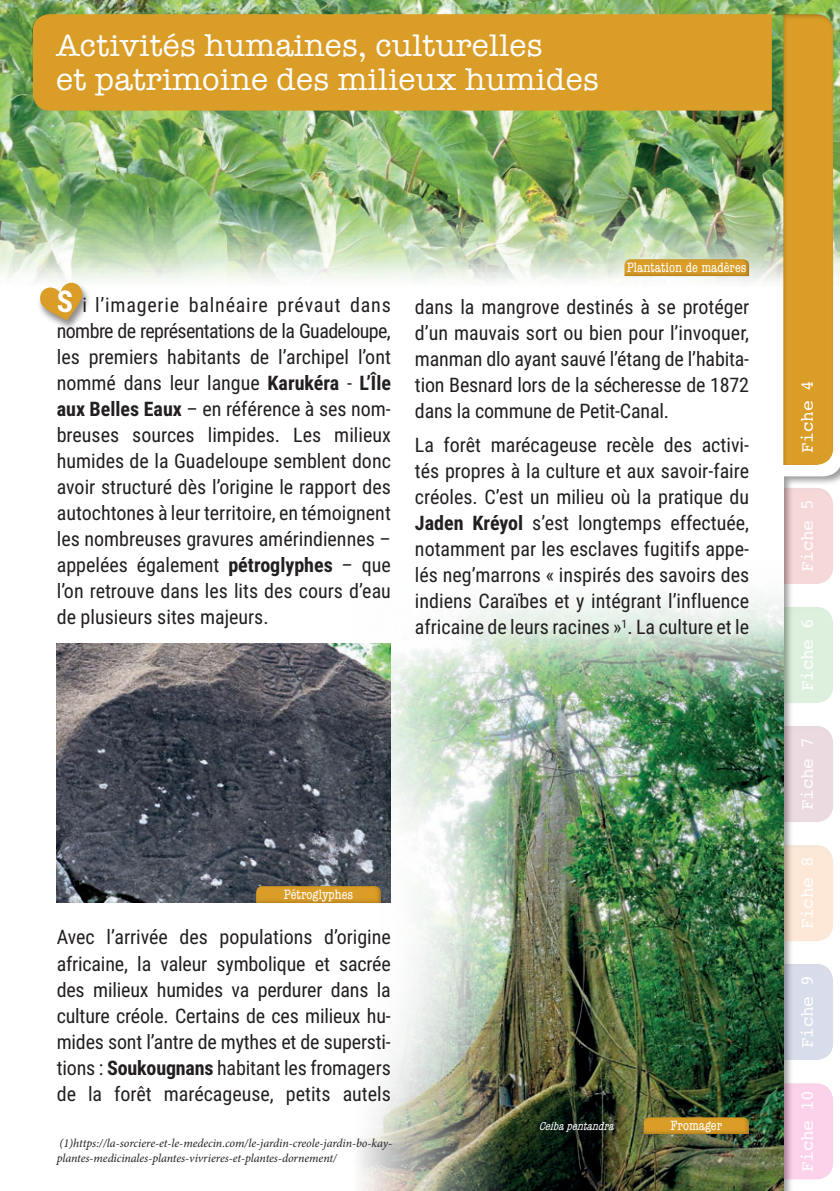
<style>
.page{position:relative;width:840px;height:1191px;background:#fff}
.page>*{position:absolute;margin:0;border:0;box-sizing:border-box;transform-origin:0 0}
.t1{font:32px/34px "American Typewriter";letter-spacing:.01em;color:#fff}
.t2{font:20px/26px "Roboto Condensed";color:#231f20;text-align:justify}
.t3{font:18px "Courier";letter-spacing:-.025em;color:#fff}
.t4{font:condensed 14px "American Typewriter";color:#fff}
.t5{font:italic 12px/14.4px "Minion Pro";letter-spacing:-.005em;color:#231f20}
.t6{font:italic condensed 12px "American Typewriter";color:#fff}
.s1{font-weight:700;font-size:30px;color:#fff}
.s2{font-weight:700}
</style>
<div class="page">
<img style="left:0;top:0;width:839px;height:485px">
<div style="left:33px;top:14px;width:738px;height:97px;background:#da9d27"></div>
<div style="left:780px;top:485px;width:54px;height:100px;background:#231f20;opacity:.29"></div>
<div style="left:780px;top:604px;width:54px;height:100px;background:#231f20;opacity:.29"></div>
<div style="left:780px;top:724px;width:54px;height:100px;background:#231f20;opacity:.29"></div>
<div style="left:780px;top:843px;width:54px;height:100px;background:#231f20;opacity:.29"></div>
<div style="left:780px;top:961px;width:54px;height:100px;background:#231f20;opacity:.29"></div>
<div style="left:780px;top:1081px;width:54px;height:100px;background:#231f20;opacity:.29"></div>
<div style="left:0;top:259px;width:782px;height:131px;background:#fff"></div>
<div style="left:780px;top:10px;width:54px;height:456px;background:#231f20;opacity:.29"></div>
<img style="left:359px;top:705px;width:423px;height:486px">
<svg style="left:303px;top:476px;width:479px;height:229px"></svg>
<img style="left:57px;top:643px;width:334px;height:260px">
<div style="left:37px;top:282px;width:54px;height:49px;background:#231f20;opacity:.51"></div>
<svg style="left:37px;top:278px;width:47px;height:43px"></svg>
<div style="left:622px;top:258px;width:128px;height:20px;background:#231f20;opacity:.29"></div>
<div style="left:642px;top:1116px;width:108px;height:20px;background:#231f20;opacity:.29"></div>
<div style="left:255px;top:885px;width:128px;height:20px;background:#231f20;opacity:.29"></div>
<p class="t1" style="left:56px;top:27px;width:543px">Activités humaines, culturelles<br>et patrimoine des milieux humides</p>
<p class="t2" style="left:57px;top:291px;width:335px"><span class="s1">S</span> i l’imagerie balnéaire prévaut dans nombre de représentations de la Guadeloupe, les premiers habitants de l’archipel l’ont nommé dans leur langue <span class="s2">Karukéra</span> - <span class="s2">L’Île aux Belles Eaux</span> – en référence à ses nom&shy;breuses sources limpides. Les milieux humides de la Guadeloupe semblent donc avoir structuré dès l’origine le rapport des autochtones à leur territoire, en témoignent les nombreuses gravures amérindiennes – appelées également <span class="s2">pétroglyphes</span> – que l’on retrouve dans les lits des cours d’eau de plusieurs sites majeurs.</p>
<p class="t4" style="left:626px;top:257px;width:121px">Plantation de madères</p>
<p class="t2" style="left:415px;top:293px;width:335px">dans la mangrove destinés à se protéger d’un mauvais sort ou bien pour l’invoquer, manman dlo ayant sauvé l’étang de l’habita&shy;tion Besnard lors de la sécheresse de 1872 dans la commune de Petit-Canal.</p>
<p class="t2" style="left:415px;top:431px;width:335px">La forêt marécageuse recèle des activi&shy;tés propres à la culture et aux savoir-faire créoles. C’est un milieu où la pratique du <span class="s2">Jaden Kréyol</span> s’est longtemps effectuée, notamment par les esclaves fugitifs appe&shy;lés neg’marrons « inspirés des savoirs des indiens Caraïbes et y intégrant l’influence africaine de leurs racines »<sup>1</sup>. La culture et le</p>
<p class="t4" style="left:283px;top:884px;width:71px">Pétroglyphes</p>
<p class="t2" style="left:57px;top:923px;width:335px">Avec l’arrivée des populations d’origine africaine, la valeur symbolique et sacrée des milieux humides va perdurer dans la culture créole. Certains de ces milieux hu&shy;mides sont l’antre de mythes et de supersti&shy;tions : <span class="s2">Soukougnans</span> habitant les fromagers de la forêt marécageuse, petits autels</p>
<p class="t5" style="left:57px;top:1136px;width:336px">(1)https://la-sorciere-et-le-medecin.com/le-jardin-creole-jardin-bo-kay&shy;plantes-medicinales-plantes-vivrieres-et-plantes-dornement/</p>
<p class="t6" style="left:538px;top:1117px;width:81px">Ceibapentandra</p>
<p class="t4" style="left:670px;top:1115px;width:53px">Fromager</p>
<p class="t3" style="left:792px;top:453px;width:74px;rotate:-90deg">Fiche 4</p>
<p class="t3" style="left:792px;top:572px;width:74px;rotate:-90deg">Fiche 5</p>
<p class="t3" style="left:792px;top:691px;width:74px;rotate:-90deg">Fiche 6</p>
<p class="t3" style="left:792px;top:810px;width:74px;rotate:-90deg">Fiche 7</p>
<p class="t3" style="left:792px;top:929px;width:74px;rotate:-90deg">Fiche 8</p>
<p class="t3" style="left:792px;top:1048px;width:74px;rotate:-90deg">Fiche 9</p>
<p class="t3" style="left:792px;top:1172px;width:83px;rotate:-90deg">Fiche 10</p>
</div>
